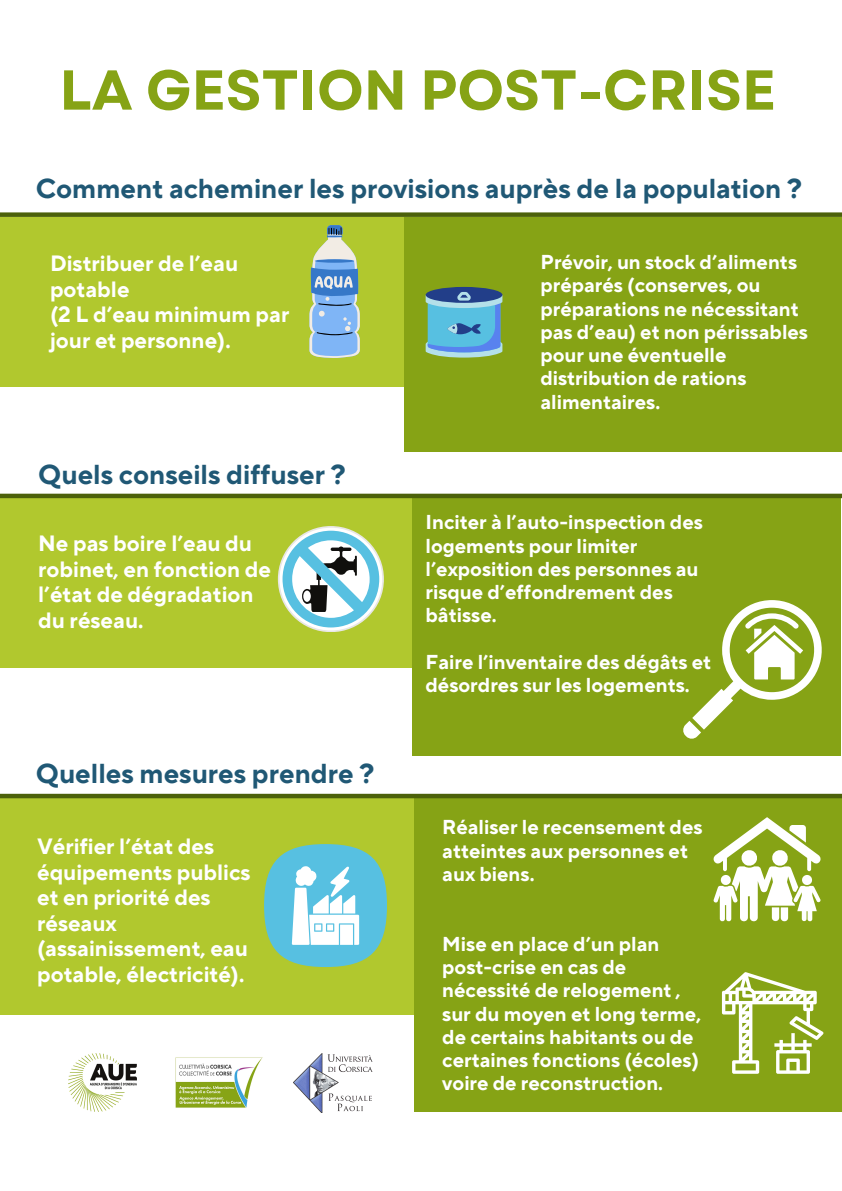
<style>
.page{position:relative;width:842px;height:1191px;background:#fff}
.page>*{position:absolute;margin:0;border:0;box-sizing:border-box;transform-origin:0 0}
.t1{font:700 56.1px "Garet";color:#86a315}
.t2{font:700 27.3px "TT Norms Pro";color:#205875}
.t3{font:700 22px/25.5px "TT Norms Pro";color:#fff}
.t4{font:700 20px/23.2px "TT Norms Pro";color:#fff}
</style>
<div class="page">
<div style="left:0;top:217px;width:443px;height:169px;background:#b1c82e"></div>
<div style="left:404px;top:217px;width:438px;height:234px;background:#86a315"></div>
<div style="left:0;top:212px;width:842px;height:5px;background:#4c610a"></div>
<div style="left:0;top:498px;width:450px;height:169px;background:#b1c82e"></div>
<div style="left:412px;top:498px;width:428px;height:257px;background:#86a315"></div>
<div style="left:0;top:493px;width:842px;height:5px;background:#4c610a"></div>
<div style="left:0;top:796px;width:475px;height:218px;background:#b1c82e"></div>
<div style="left:414px;top:795px;width:428px;height:316px;background:#86a315"></div>
<div style="left:0;top:793px;width:842px;height:5px;background:#4c610a"></div>
<svg style="left:309px;top:225px;width:51px;height:133px"></svg>
<div style="left:426px;top:287px;width:76px;height:16px;background:#223e89;border-radius:50%"></div>
<svg style="left:426px;top:292px;width:76px;height:65px;background:#62a7cd"></svg>
<svg style="left:278px;top:526px;width:106px;height:105px"></svg>
<svg style="left:683px;top:600px;width:139px;height:139px"></svg>
<div style="left:264px;top:844px;width:123px;height:122px;background:#57c0e1;border-radius:50%"></div>
<svg style="left:292px;top:866px;width:67px;height:78px"></svg>
<svg style="left:713px;top:817px;width:108px;height:105px"></svg>
<svg style="left:722px;top:972px;width:101px;height:101px"></svg>
<img style="left:294px;top:1053px;width:79px;height:59px">
<img style="left:175px;top:1057px;width:88px;height:51px">
<img style="left:68px;top:1053px;width:69px;height:58px">
<p class="t1" style="left:59px;top:50px;width:718px">LA GESTION POST-CRISE</p>
<p class="t2" style="left:36px;top:172px;width:768px">Comment acheminer les provisions auprès de la population ?</p>
<h1 class="t3" style="left:50px;top:252px;width:190px">Distribuer de l’eau potable</h1>
<h2 class="t3" style="left:50px;top:303px;width:241px">(2 L d’eau minimum par jour et personne).</h2>
<p class="t2" style="left:38px;top:458px;width:309px">Quels conseils diffuser ?</p>
<p class="t3" style="left:38px;top:531px;width:234px">Ne pas boire l’eau du robinet, en fonction de l’état de dégradation du réseau.</p>
<p class="t2" style="left:36px;top:756px;width:340px">Quelles mesures prendre ?</p>
<p class="t3" style="left:37px;top:834px;width:215px">Vérifier l’état des équipements publics et en priorité des réseaux (assainissement, eau potable, électricité).</p>
<p class="t4" style="left:540px;top:251px;width:269px">Prévoir, un stock d’aliments préparés (conserves, ou préparations ne nécessitant pas d’eau) et non périssables pour une éventuelle distribution de rations alimentaires.</p>
<p class="t4" style="left:425px;top:511px;width:279px">Inciter à l’auto-inspection des logements pour limiter l’exposition des personnes au risque d’effondrement des bâtisse.</p>
<h2 class="t4" style="left:425px;top:651px;width:287px">Faire l’inventaire des dégâts et désordres sur les logements.</h2>
<p class="t4" style="left:442px;top:816px;width:262px">Réaliser le recensement des atteintes aux personnes et aux biens.</p>
<p class="t4" style="left:442px;top:932px;width:260px">Mise en place d’un plan post-crise en cas de nécessité de relogement , sur du moyen et long terme, de certains habitants ou de certaines fonctions (écoles) voire de reconstruction.</p>
</div>
